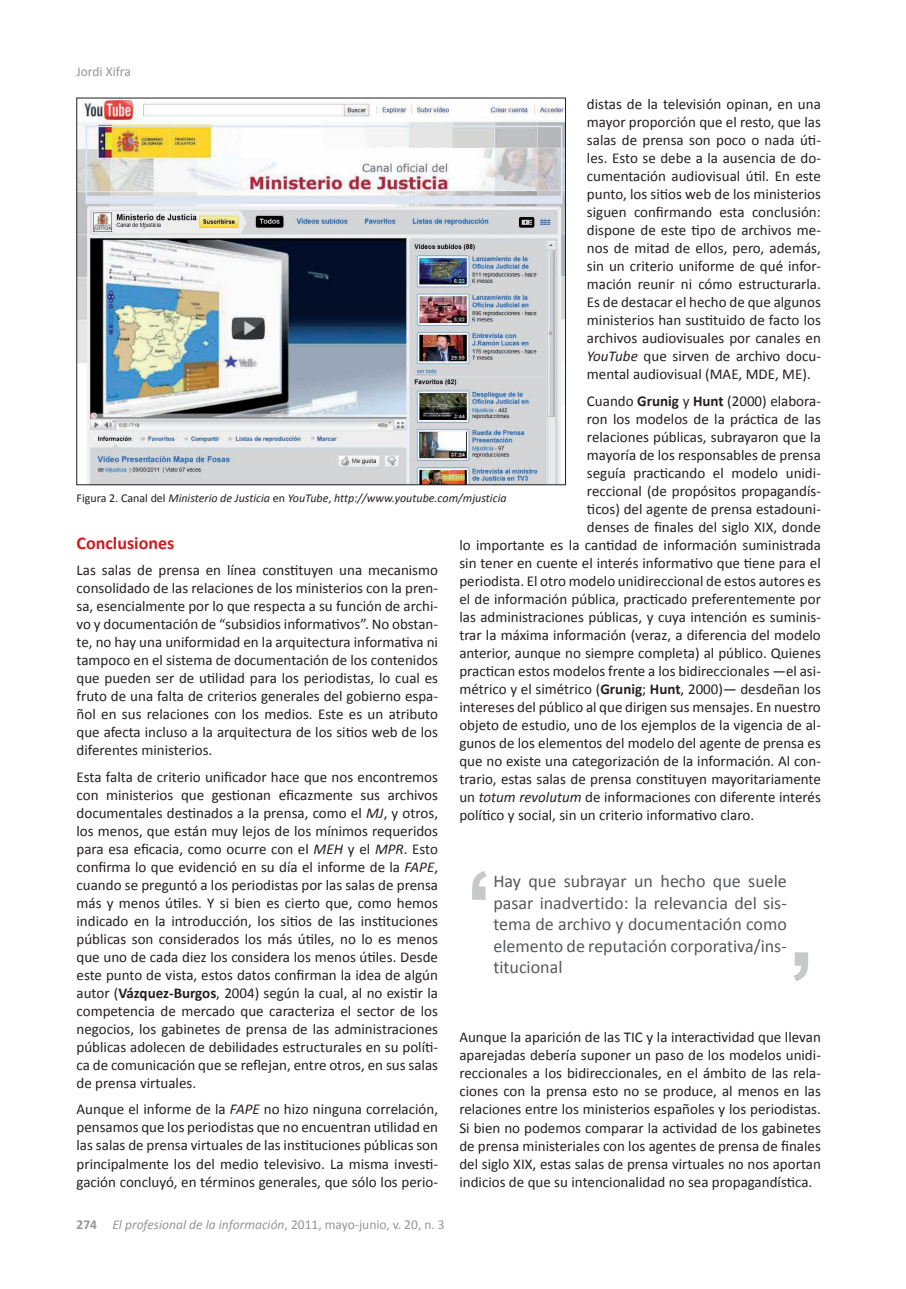
<style>
.page{position:relative;width:906px;height:1289px;background:#fff}
.page>*{position:absolute;margin:0;border:0;box-sizing:border-box;transform-origin:0 0}
.t1{font:18px/21.6px "Calibri";color:#57585a;text-align:justify}
.t2{font:700 18px "Calibri";color:#d7171f}
.t3{font:15px/18px "Calibri";color:#231f20;text-align:justify}
.t4{font:italic 13.5px "Calibri";color:#939598}
.t5{font:13.5px "Calibri";color:#939598}
.t6{font:italic 12px "Calibri";color:#231f20}
.s1{font-style:italic}
.s2{font-weight:700}
.s3{font-style:normal}
.s4{font-weight:700;font-style:normal}
</style>
<div class="page">
<img style="left:79px;top:100px;width:485px;height:383px">
<svg style="left:794px;top:952px;width:14px;height:29px"></svg>
<svg style="left:472px;top:871px;width:14px;height:28px"></svg>
<p class="t5" style="left:77px;top:63px;width:56px">Jordi Xifra</p>
<p class="t3" style="left:587px;top:95px;width:235px">distas de la televisión opinan, en una mayor proporción que el resto, que las salas de prensa son poco o nada úti&shy;les. Esto se debe a la ausencia de do&shy;cumentación audiovisual útil. En este punto, los sitios web de los ministerios siguen confirmando esta conclusión: dispone de este tipo de archivos me&shy;nos de mitad de ellos, pero, además, sin un criterio uniforme de qué infor&shy;mación reunir ni cómo estructurarla.<br>Es de destacar el hecho de que algunos ministerios han sustituido de facto los archivos audiovisuales por canales en <span class="s1">YouTube</span> que sirven de archivo docu&shy;mental audiovisual (MAE, MDE, ME).</p>
<p class="t3" style="left:587px;top:392px;width:235px">Cuando <span class="s2">Grunig</span> y <span class="s2">Hunt</span> (2000) elabora-</p>
<p class="t3" style="left:587px;top:410px;width:235px">ron los modelos de la práctica de las</p>
<p class="t3" style="left:587px;top:428px;width:235px">relaciones públicas, subrayaron que la</p>
<p class="t3" style="left:587px;top:446px;width:235px">mayoría de los responsables de prensa</p>
<p class="t3" style="left:587px;top:464px;width:235px">seguía practicando el modelo unidi-</p>
<p class="t3" style="left:587px;top:482px;width:235px">reccional (de propósitos propagandís-</p>
<p class="t3" style="left:587px;top:500px;width:235px">ticos) del agente de prensa estadouni-</p>
<p class="t3" style="left:587px;top:518px;width:235px">denses de finales del siglo XIX, donde</p>
<p class="t3" style="left:459px;top:536px;width:363px">lo importante es la cantidad de información suministrada</p>
<p class="t3" style="left:459px;top:554px;width:363px">sin tener en cuente el interés informativo que tiene para el</p>
<p class="t3" style="left:459px;top:572px;width:363px">periodista. El otro modelo unidireccional de estos autores es</p>
<p class="t3" style="left:459px;top:590px;width:363px">el de información pública, practicado preferentemente por</p>
<p class="t3" style="left:459px;top:608px;width:363px">las administraciones públicas, y cuya intención es suminis-</p>
<p class="t3" style="left:459px;top:626px;width:363px">trar la máxima información (veraz, a diferencia del modelo</p>
<p class="t3" style="left:459px;top:644px;width:363px">anterior, aunque no siempre completa) al público. Quienes</p>
<p class="t3" style="left:459px;top:662px;width:363px">practican estos modelos frente a los bidireccionales —el asi-</p>
<p class="t3" style="left:459px;top:680px;width:363px">métrico y el simétrico (<span class="s2">Grunig</span>; <span class="s2">Hunt</span>, 2000)— desdeñan los</p>
<p class="t3" style="left:459px;top:698px;width:363px">intereses del público al que dirigen sus mensajes. En nuestro</p>
<p class="t3" style="left:459px;top:716px;width:363px">objeto de estudio, uno de los ejemplos de la vigencia de al-</p>
<p class="t3" style="left:459px;top:734px;width:363px">gunos de los elementos del modelo del agente de prensa es</p>
<p class="t3" style="left:459px;top:752px;width:363px">que no existe una categorización de la información. Al con-</p>
<p class="t3" style="left:459px;top:770px;width:363px">trario, estas salas de prensa constituyen mayoritariamente</p>
<p class="t3" style="left:459px;top:788px;width:363px">un <span class="s1">totum revolutum</span> de informaciones con diferente interés</p>
<p class="t3" style="left:459px;top:806px;width:296px">político y social, sin un criterio informativo claro.</p>
<p class="t6" style="left:77px;top:490px;width:431px"><span class="s3">Figura 2. Canal del</span> Ministerio de Justicia <span class="s3">en</span> YouTube<span class="s3">,</span> http://www.youtube.com/mjusticia</p>
<p class="t2" style="left:77px;top:531px;width:99px">Conclusiones</p>
<p class="t3" style="left:77px;top:561px;width:363px">Las salas de prensa en línea constituyen una mecanismo consolidado de las relaciones de los ministerios con la pren&shy;sa, esencialmente por lo que respecta a su función de archi&shy;vo y documentación de “subsidios informativos”. No obstan&shy;te, no hay una uniformidad en la arquitectura informativa ni tampoco en el sistema de documentación de los contenidos que pueden ser de utilidad para los periodistas, lo cual es fruto de una falta de criterios generales del gobierno espa&shy;ñol en sus relaciones con los medios. Este es un atributo que afecta incluso a la arquitectura de los sitios web de los diferentes ministerios.</p>
<p class="t3" style="left:77px;top:767px;width:363px">Esta falta de criterio unificador hace que nos encontremos con ministerios que gestionan eficazmente sus archivos documentales destinados a la prensa, como el <span class="s1">MJ</span>, y otros, los menos, que están muy lejos de los mínimos requeridos para esa eficacia, como ocurre con el <span class="s1">MEH</span> y el <span class="s1">MPR</span>. Esto confirma lo que evidenció en su día el informe de la <span class="s1">FAPE</span>, cuando se preguntó a los periodistas por las salas de prensa más y menos útiles. Y si bien es cierto que, como hemos indicado en la introducción, los sitios de las instituciones públicas son considerados los más útiles, no lo es menos que uno de cada diez los considera los menos útiles. Desde este punto de vista, estos datos confirman la idea de algún autor (<span class="s2">Vázquez-Burgos</span>, 2004) según la cual, al no existir la competencia de mercado que caracteriza el sector de los negocios, los gabinetes de prensa de las administraciones públicas adolecen de debilidades estructurales en su políti&shy;ca de comunicación que se reflejan, entre otros, en sus salas de prensa virtuales.</p>
<p class="t3" style="left:77px;top:1100px;width:363px">Aunque el informe de la <span class="s1">FAPE</span> no hizo ninguna correlación, pensamos que los periodistas que no encuentran utilidad en las salas de prensa virtuales de las instituciones públicas son principalmente los del medio televisivo. La misma investi&shy;gación concluyó, en términos generales, que sólo los perio-</p>
<p class="t1" style="left:493px;top:870px;width:295px">Hay que subrayar un hecho que suele pasar inadvertido: la relevancia del sis&shy;tema de archivo y documentación como elemento de reputación corporativa/ins&shy;titucional</p>
<p class="t3" style="left:459px;top:1028px;width:363px">Aunque la aparición de las TIC y la interactividad que llevan aparejadas debería suponer un paso de los modelos unidi&shy;reccionales a los bidireccionales, en el ámbito de las rela&shy;ciones con la prensa esto no se produce, al menos en las relaciones entre los ministerios españoles y los periodistas.<br>Si bien no podemos comparar la actividad de los gabinetes de prensa ministeriales con los agentes de prensa de finales del siglo XIX, estas salas de prensa virtuales no nos aportan indicios de que su intencionalidad no sea propagandística.</p>
<p class="t4" style="left:77px;top:1215px;width:370px"><span class="s4">274</span> El profesional de la información<span class="s3">, 2011, mayo-junio, v. 20, n. 3</span></p>
</div>
